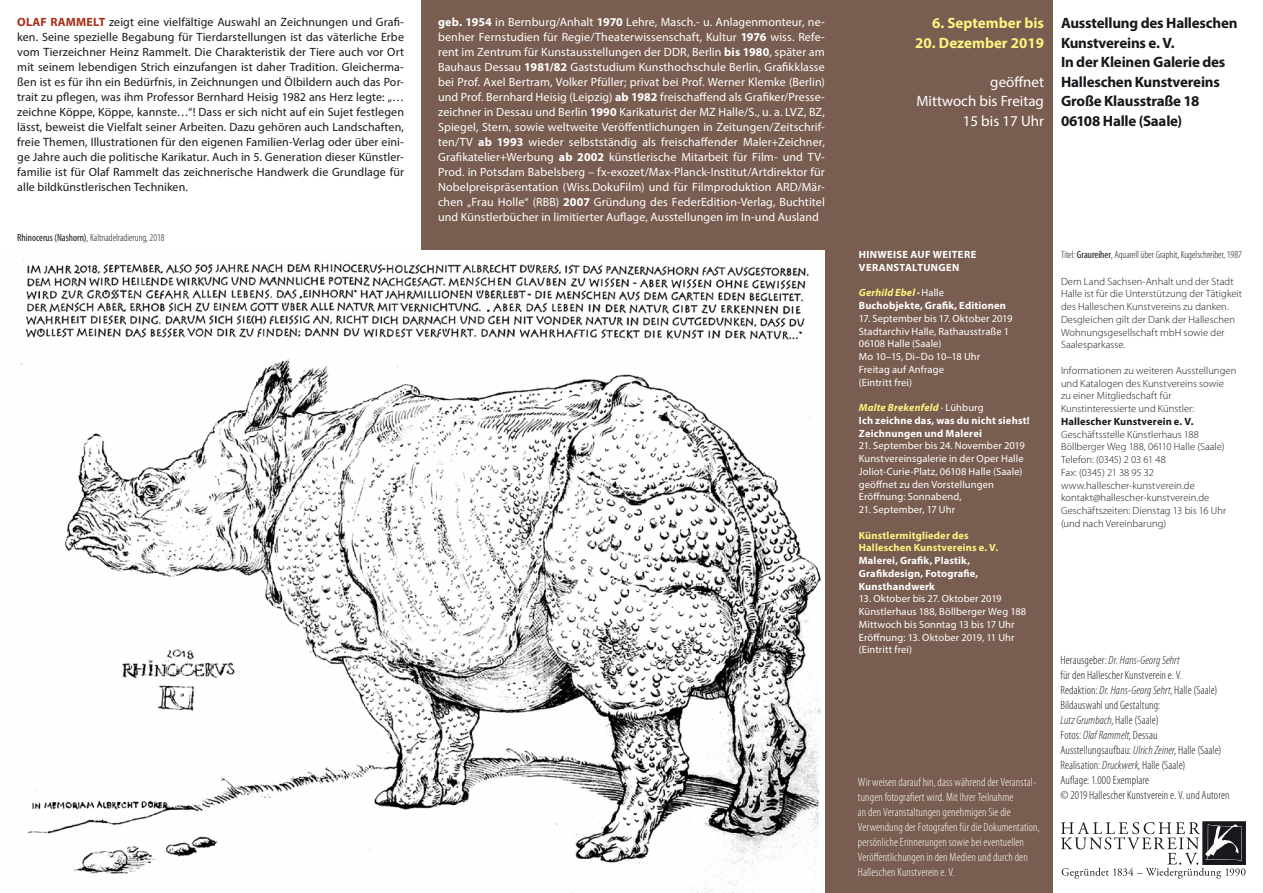
<style>
.page{position:relative;width:1263px;height:893px;background:#fff}
.page>*{position:absolute;margin:0;border:0;box-sizing:border-box;transform-origin:0 0}
.t1{font:700 15px/19.5px "Myriad Pro";letter-spacing:-.015em;color:#1a171c}
.t2{font:15px/19.5px "Myriad Pro";color:#fff;text-align:right}
.t3{font:700 15px "Myriad Pro";color:#fff381}
.t4{font:12px/15px "Myriad Pro";letter-spacing:.005em;color:#fff;text-align:justify}
.t5{font:12px/15px "Myriad Pro";letter-spacing:.01em;color:#1a171c;text-align:justify}
.t6{font:300 condensed 12px/15px "Myriad Pro";letter-spacing:.01em;color:#1a171c}
.t7{font:300 condensed 12px/15px "Myriad Pro";letter-spacing:.01em;color:#fff}
.t8{font:300 10.5px/12.8px "Myriad Pro";letter-spacing:.005em;color:#1a171c}
.t9{font:10.5px/12.8px "Myriad Pro";letter-spacing:.01em;color:#fff}
.t10{font:700 10.5px/12.8px "Myriad Pro";letter-spacing:.015em;color:#fff}
.t11{font:300 condensed 10.5px "Myriad Pro";color:#1a171c}
.t12{font:700 10.5px/12.8px "Myriad Pro";letter-spacing:.015em;color:#fff381}
.t13{font:700 10.5px/12.8px "Myriad Pro";letter-spacing:.035em;color:#fff}
.t14{font:700 10.5px "Myriad Pro";letter-spacing:.015em;color:#1a171c}
.s1{font-weight:700;color:#a72e19}
.s2{font-weight:700}
.s3{font-weight:400}
.s4{font-style:italic;color:#fff381}
.s5{font-style:italic}
</style>
<div class="page">
<div style="left:421px;top:0;width:631px;height:893px;background:#795d50"></div>
<svg style="left:1061px;top:821px;width:185px;height:57px"></svg>
<img style="left:21px;top:250px;width:804px;height:643px">
<p class="t5" style="left:17px;top:14px;width:388px"><span class="s1">OLAF RAMMELT</span> zeigt eine vielfältige Auswahl an Zeichnungen und Grafi&shy;ken. Seine spezielle Begabung für Tierdarstellungen ist das väterliche Erbe vom Tierzeichner Heinz Rammelt. Die Charakteristik der Tiere auch vor Ort mit seinem lebendigen Strich einzufangen ist daher Tradition. Gleicherma&shy;ßen ist es für ihn ein Bedürfnis, in Zeichnungen und Ölbildern auch das Por&shy;trait zu pflegen, was ihm Professor Bernhard Heisig 1982 ans Herz legte: „… zeichne Köppe, Köppe, kannste…“! Dass er sich nicht auf ein Sujet festlegen lässt, beweist die Vielfalt seiner Arbeiten. Dazu gehören auch Landschaften, freie Themen, Illustrationen für den eigenen Familien-Verlag oder über eini&shy;ge Jahre auch die politische Karikatur. Auch in 5. Generation dieser Künstler&shy;familie ist für Olaf Rammelt das zeichnerische Handwerk die Grundlage für alle bildkünstlerischen Techniken.</p>
<p class="t4" style="left:438px;top:14px;width:388px"><span class="s2">geb. 1954</span> in Bernburg/Anhalt <span class="s2">1970</span> Lehre, Masch.- u. Anlagenmonteur, ne&shy;benher Fernstudien für Regie/Theaterwissenschaft, Kultur <span class="s2">1976</span> wiss. Refe&shy;rent im Zentrum für Kunstausstellungen der DDR, Berlin <span class="s2">bis 1980</span>, später am Bauhaus Dessau <span class="s2">1981/82</span> Gaststudium Kunsthochschule Berlin, Grafikklasse bei Prof. Axel Bertram, Volker Pfüller; privat bei Prof. Werner Klemke (Berlin) und Prof. Bernhard Heisig (Leipzig) <span class="s2">ab 1982</span> freischaffend als Grafiker/Presse&shy;zeichner in Dessau und Berlin <span class="s2">1990</span> Karikaturist der MZ Halle/S., u. a. LVZ, BZ, Spiegel, Stern, sowie weltweite Veröffentlichungen in Zeitungen/Zeitschrif&shy;ten/TV <span class="s2">ab 1993</span> wieder selbstständig als freischaffender Maler+Zeichner, Grafikatelier+Werbung <span class="s2">ab 2002</span> künstlerische Mitarbeit für Film- und TV-Prod. in Potsdam Babelsberg – fx-exozet/Max-Planck-Institut/Artdirektor für Nobelpreispräsentation (Wiss.DokuFilm) und für Filmproduktion ARD/Mär&shy;chen „Frau Holle“ (RBB) <span class="s2">2007</span> Gründung des FederEdition-Verlag, Buchtitel und Künstlerbücher in limitierter Auflage, Ausstellungen im In-und Ausland</p>
<p class="t11" style="left:17px;top:232px;width:149px"><span class="s3">Rhinocerus (Nashorn)</span>, Kaltnadelradierung, 2018</p>
<p class="t3" style="left:932px;top:13px;width:113px">6. September bis</p>
<p class="t3" style="left:915px;top:33px;width:130px">20. Dezember 2019</p>
<p class="t2" style="left:916px;top:72px;width:129px">geöffnet<br>Mittwoch bis Freitag<br>15 bis 17 Uhr</p>
<p class="t1" style="left:1061px;top:13px;width:178px">Ausstellung des Halleschen<br>Kunstvereins e. V.<br>In der Kleinen Galerie des<br>Halleschen Kunstvereins<br>Große Klausstraße 18<br>06108 Halle (Saale)</p>
<p class="t13" style="left:859px;top:248px;width:119px">HINWEISE AUF WEITERE<br>VERANSTALTUNGEN</p>
<p class="t10" style="left:859px;top:286px;width:149px"><span class="s4">Gerhild Ebel</span> <span class="s5">·</span> <span class="s3">Halle<br></span>Buchobjekte, Grafik, Editionen</p>
<p class="t9" style="left:859px;top:312px;width:155px">17. September bis 17. Oktober 2019<br>Stadtarchiv Halle, Rathausstraße 1<br>06108 Halle (Saale)<br>Mo 10–15, Di–Do 10–18 Uhr<br>Freitag auf Anfrage<br>(Eintritt frei)</p>
<p class="t10" style="left:859px;top:401px;width:172px"><span class="s4">Malte Brekenfeld</span> <span class="s3">· Lühburg<br></span>Ich zeichne das, was du nicht siehst!<br>Zeichnungen und Malerei</p>
<p class="t9" style="left:859px;top:439px;width:167px">21. September bis 24. November 2019<br>Kunstvereinsgalerie in der Oper Halle Joliot-Curie-Platz, 06108 Halle (Saale) geöffnet zu den Vorstellungen Eröffnung: Sonnabend,</p>
<p class="t9" style="left:859px;top:503px;width:98px">21. September, 17 Uhr</p>
<p class="t12" style="left:859px;top:528px;width:141px">Künstlermitglieder des<br>Halleschen Kunstvereins e. V.</p>
<p class="t10" style="left:859px;top:554px;width:121px">Malerei, Grafik, Plastik,<br>Grafikdesign, Fotografie,<br>Kunsthandwerk</p>
<p class="t9" style="left:859px;top:592px;width:169px">13. Oktober bis 27. Oktober 2019<br>Künstlerhaus 188, Böllberger Weg 188<br>Mittwoch bis Sonntag 13 bis 17 Uhr<br>Eröffnung: 13. Oktober 2019, 11 Uhr (Eintritt frei)</p>
<p class="t7" style="left:858px;top:775px;width:183px">Wir weisen darauf hin, dass während der Veranstal&shy;tungen fotografiert wird. Mit Ihrer Teilnahme<br>an den Veranstaltungen genehmigen Sie die Verwendung der Fotografien für die Dokumentation, persönliche Erinnerungen sowie bei eventuellen Veröffentlichungen in den Medien und durch den Halleschen Kunstverein e. V.</p>
<p class="t11" style="left:1061px;top:249px;width:182px">Titel: <span class="s3">Graureiher</span>, Aquarell über Graphit, Kugelschreiber, 1987</p>
<p class="t8" style="left:1061px;top:275px;width:183px">Dem Land Sachsen-Anhalt und der Stadt Halle ist für die Unterstützung der Tätigkeit des Halleschen Kunstvereins zu danken.<br>Desgleichen gilt der Dank der Halleschen Wohnungsgesellschaft mbH sowie der Saalesparkasse.</p>
<p class="t8" style="left:1061px;top:364px;width:177px">Informationen zu weiteren Ausstellungen und Katalogen des Kunstvereins sowie zu einer Mitgliedschaft für Kunstinteressierte und Künstler:</p>
<p class="t14" style="left:1061px;top:415px;width:134px">Hallescher Kunstverein e. V.</p>
<p class="t8" style="left:1061px;top:428px;width:167px">Geschäftsstelle Künstlerhaus 188<br>Böllberger Weg 188, 06110 Halle (Saale)<br>Telefon: (0345) 2 03 61 48<br>Fax: (0345) 21 38 95 32 www.hallescher-kunstverein.de kontakt@hallescher-kunstverein.de<br>Geschäftszeiten: Dienstag 13 bis 16 Uhr (und nach Vereinbarung)</p>
<p class="t6" style="left:1060px;top:653px;width:170px">Herausgeber: <span class="s5">Dr. Hans-Georg Sehrt<br></span>für den Hallescher Kunstverein e. V.<br>Redaktion: <span class="s5">Dr. Hans-Georg Sehrt</span>, Halle (Saale)<br>Bildauswahl und Gestaltung:<br><span class="s5">Lutz Grumbach</span>, Halle (Saale)<br>Fotos: <span class="s5">Olaf Rammelt</span>, Dessau Ausstellungsaufbau: <span class="s5">Ulrich Zeiner</span>, Halle (Saale)<br>Realisation: <span class="s5">Druckwerk</span>, Halle (Saale)<br>Auflage: 1.000 Exemplare<br>© 2019 Hallescher Kunstverein e. V. und Autoren</p>
</div>
